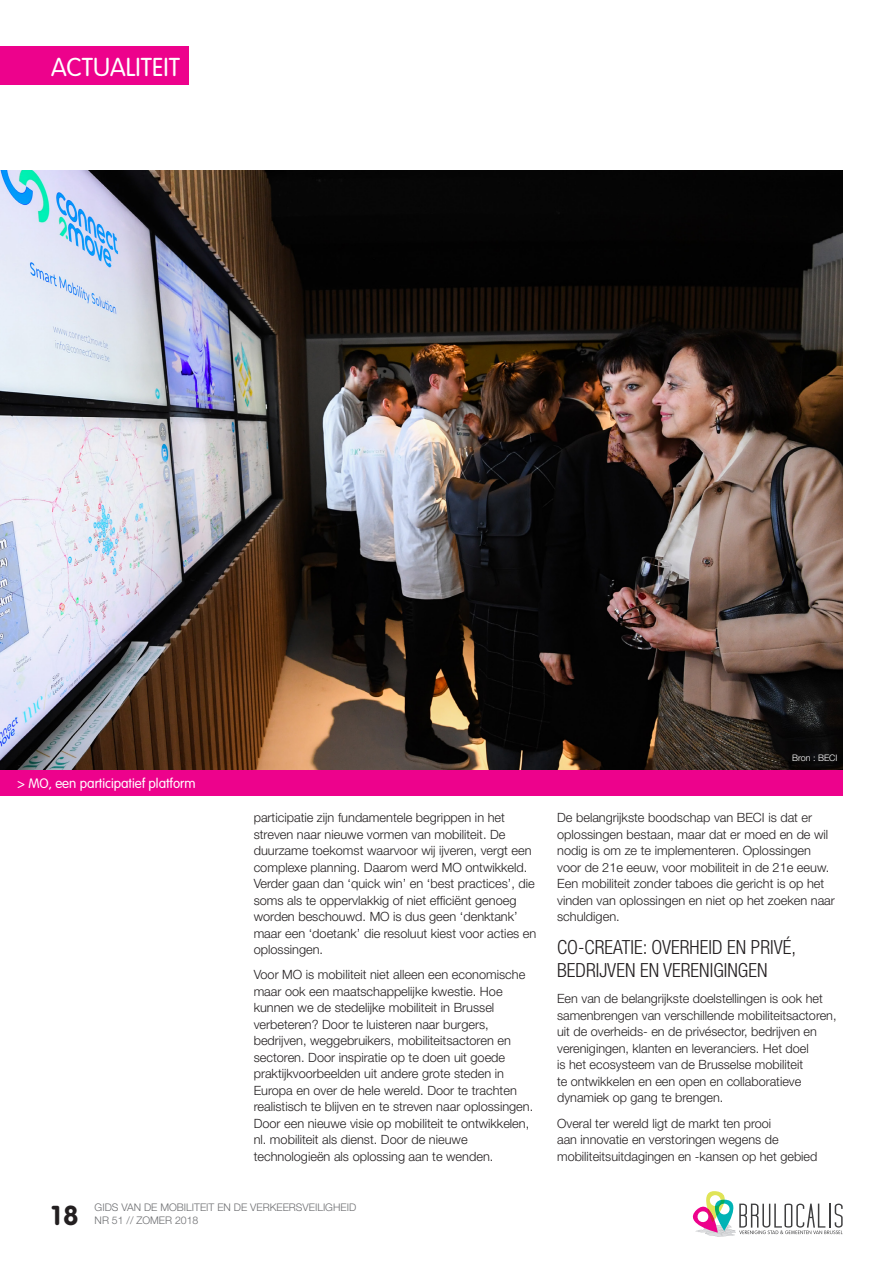
<style>
.page{position:relative;width:893px;height:1263px;background:#fff}
.page>*{position:absolute;margin:0;border:0;box-sizing:border-box;transform-origin:0 0}
.t1{font:700 27px "VAG Rounded";color:#231f20}
.t2{font:300 25.5px "VAG Rounded";color:#fff}
.Article_Texte{font:300 condensed 19.5px/23.4px "Helvetica Neue LT Pro";color:#231f20}
.t3{font:300 13.5px "VAG Rounded";color:#fff}
.Article_Texte-2{font:300 12.75px/16.5px "Helvetica Neue LT Pro";color:#231f20}
.t4{font:300 10.5px/12.6px "Helvetica Neue LT Pro";color:#6c6d70}
.carnet{font:300 9px "Helvetica Neue LT Pro";color:#fff}
</style>
<div class="page">
<img style="left:0;top:170px;width:843px;height:600px">
<div style="left:0;top:770px;width:843px;height:25px;background:#ed028c"></div>
<div style="left:791px;top:753px;width:48px;height:10px;background:#0d0c0d"></div>
<svg style="left:692px;top:1191px;width:151px;height:46px"></svg>
<div style="left:0;top:47px;width:189px;height:38px;background:#ed028c"></div>
<h2 class="t2" style="left:51px;top:52px;width:130px">ACTUALITEIT</h2>
<p class="t3" style="left:17px;top:776px;width:180px">&gt; MO, een participatief platform</p>
<p class="Article_Texte-2" style="left:254px;top:809px;width:284px">participatie zijn fundamentele begrippen in het streven naar nieuwe vormen van mobiliteit. De duurzame toekomst waarvoor wij ijveren, vergt een complexe planning. Daarom werd MO ontwikkeld.<br>Verder gaan dan ‘quick win’ en ‘best practices’, die soms als te oppervlakkig of niet efficiënt genoeg worden beschouwd. MO is dus geen ‘denktank’ maar een ‘doetank’ die resoluut kiest voor acties en oplossingen.</p>
<p class="Article_Texte-2" style="left:254px;top:966px;width:281px">Voor MO is mobiliteit niet alleen een economische maar ook een maatschappelijke kwestie. Hoe kunnen we de stedelijke mobiliteit in Brussel verbeteren? Door te luisteren naar burgers, bedrijven, weggebruikers, mobiliteitsactoren en sectoren. Door inspiratie op te doen uit goede praktijkvoorbeelden uit andere grote steden in Europa en over de hele wereld. Door te trachten realistisch te blijven en te streven naar oplossingen.<br>Door een nieuwe visie op mobiliteit te ontwikkelen, nl. mobiliteit als dienst. Door de nieuwe technologieën als oplossing aan te wenden.</p>
<h1 class="t1" style="left:51px;top:1199px;width:29px">18</h1>
<p class="t4" style="left:95px;top:1201px;width:263px">GIDS VAN DE MOBILITEIT EN DE VERKEERSVEILIGHEID<br>NR 51 // zomer</p>
<p class="t4" style="left:175px;top:1213px;width:25px">2018</p>
<p class="carnet" style="left:792px;top:752px;width:47px">Bron : BECI</p>
<p class="Article_Texte-2" style="left:557px;top:809px;width:279px">De belangrijkste boodschap van BECI is dat er oplossingen bestaan, maar dat er moed en de wil nodig is om ze te implementeren. Oplossingen voor de 21e eeuw, voor mobiliteit in de 21e eeuw.<br>Een mobiliteit zonder taboes die gericht is op het vinden van oplossingen en niet op het zoeken naar schuldigen.</p>
<p class="Article_Texte" style="left:557px;top:935px;width:240px">CO-CREATIE: OVERHEID EN PRIVÉ,<br>BEDRIJVEN EN VERENIGINGEN</p>
<p class="Article_Texte-2" style="left:557px;top:990px;width:281px">Een van de belangrijkste doelstellingen is ook het samenbrengen van verschillende mobiliteitsactoren, uit de overheids- en de privésector, bedrijven en verenigingen, klanten en leveranciers. Het doel<br>is het ecosysteem van de Brusselse mobiliteit<br>te ontwikkelen en een open en collaboratieve dynamiek op gang te brengen.</p>
<p class="Article_Texte-2" style="left:557px;top:1115px;width:262px">Overal ter wereld ligt de markt ten prooi<br>aan innovatie en verstoringen wegens de mobiliteitsuitdagingen en -kansen op het gebied</p>
</div>
